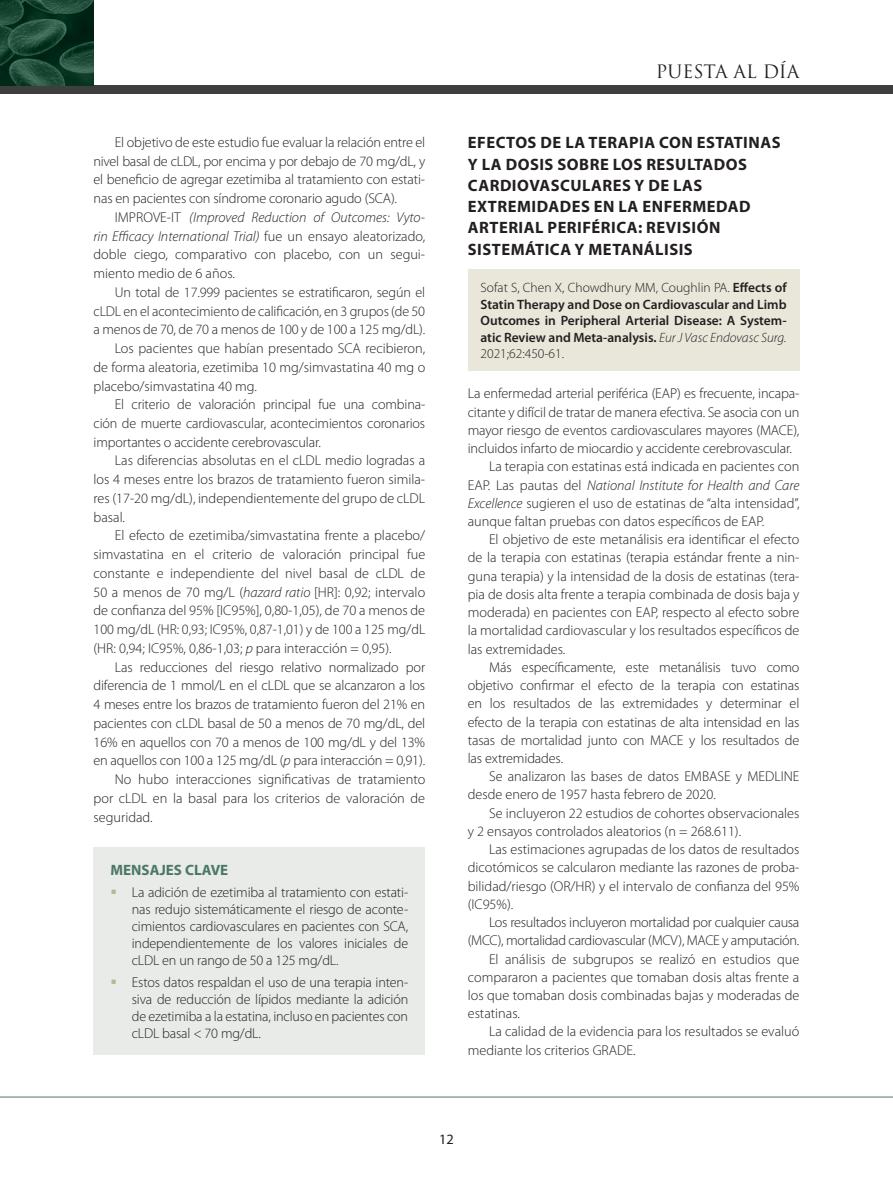
<style>
.page{position:relative;width:893px;height:1191px;background:#fff}
.page>*{position:absolute;margin:0;border:0;box-sizing:border-box;transform-origin:0 0}
.t1{font:18px "Trajan Pro 3";color:#231f20}
.t2{font:700 16.5px/21.3px "Myriad Pro";letter-spacing:.03em;color:#231f20}
.t3{font:700 15px "Myriad Pro";color:#4b7865}
.t4{font:300 14.25px/17.1px "Myriad Pro";color:#231f20;text-align:justify}
.t5{font:300 14.25px "Myriad Pro";letter-spacing:-.02em;color:#231f20}
.t6{font:italic 300 14.25px "Myriad Pro";color:#231f20}
.t7{font:14.25px "Myriad Pro";color:#231f20}
.t8{font:600 13.5px/16.5px "Myriad Pro";color:#231f20;text-align:justify}
.s1{font-style:italic}
.s2{color:#bab591}
.s3{font-weight:300}
.s4{font-weight:300;font-style:italic}
.s5{font-style:normal}
</style>
<div class="page">
<hr style="left:0;top:1096px;width:893px;height:1px;background:#4b7865">
<div style="left:94px;top:847px;width:331px;height:207px;background:#e8ebe8"></div>
<div style="left:468px;top:269px;width:331px;height:102px;background:#e8e7d9"></div>
<div style="left:0;top:85px;width:893px;height:9px;background:#3e3e3f"></div>
<img style="left:0;top:0;width:94px;height:85px">
<p class="t4" style="left:94px;top:133px;width:333px;line-height:18.8px;text-indent:21px">El objetivo de este estudio fue evaluar la relación entre el nivel basal de cLDL, por encima y por debajo de 70 mg/dL, y el beneficio de agregar ezetimiba al tratamiento con estati&shy;nas en pacientes con síndrome coronario agudo (SCA).</p>
<p class="t4" style="left:94px;top:208px;width:333px;line-height:18.8px;text-indent:21px">IMPROVE-IT <span class="s1">(Improved Reduction of Outcomes: Vyto&shy;rin Efficacy International Trial)</span> fue un ensayo aleatorizado, doble ciego, comparativo con placebo, con un segui&shy;miento medio de 6 años.</p>
<p class="t4" style="left:115px;top:284px;width:312px">Un total de 17.999 pacientes se estratificaron, según el</p>
<p class="t4" style="left:94px;top:302px;width:333px">cLDL en el acontecimiento de calificación, en 3 grupos (de 50</p>
<p class="t4" style="left:94px;top:321px;width:333px">a menos de 70, de 70 a menos de 100 y de 100 a 125 mg/dL).</p>
<p class="t4" style="left:115px;top:340px;width:312px">Los pacientes que habían presentado SCA recibieron,</p>
<p class="t4" style="left:94px;top:359px;width:333px">de forma aleatoria, ezetimiba 10 mg/simvastatina 40 mg o</p>
<p class="t4" style="left:94px;top:377px;width:165px">placebo/simvastatina 40 mg.</p>
<p class="t4" style="left:115px;top:396px;width:312px">El criterio de valoración principal fue una combina-</p>
<p class="t4" style="left:94px;top:415px;width:333px">ción de muerte cardiovascular, acontecimientos coronarios</p>
<p class="t4" style="left:94px;top:434px;width:229px">importantes o accidente cerebrovascular.</p>
<p class="t4" style="left:115px;top:452px;width:312px">Las diferencias absolutas en el cLDL medio logradas a</p>
<p class="t4" style="left:94px;top:471px;width:333px">los 4 meses entre los brazos de tratamiento fueron simila-</p>
<p class="t4" style="left:94px;top:490px;width:333px">res (17-20 mg/dL), independientemente del grupo de cLDL</p>
<p class="t4" style="left:94px;top:508px;width:33px">basal.</p>
<p class="t4" style="left:115px;top:527px;width:312px">El efecto de ezetimiba/simvastatina frente a placebo/</p>
<p class="t4" style="left:94px;top:546px;width:333px">simvastatina en el criterio de valoración principal fue</p>
<p class="t4" style="left:94px;top:565px;width:333px">constante e independiente del nivel basal de cLDL de</p>
<p class="t4" style="left:94px;top:583px;width:333px">50 a menos de 70 mg/L (<span class="s1">hazard ratio</span> [HR]: 0,92; intervalo</p>
<p class="t4" style="left:94px;top:602px;width:333px">de confianza del 95% [IC95%], 0,80-1,05), de 70 a menos de</p>
<p class="t4" style="left:94px;top:621px;width:333px">100 mg/dL (HR: 0,93; IC95%, 0,87-1,01) y de 100 a 125 mg/dL</p>
<p class="t4" style="left:94px;top:640px;width:300px">(HR: 0,94; IC95%, 0,86-1,03; <span class="s1">p</span> para interacción = 0,95).</p>
<p class="t4" style="left:115px;top:658px;width:312px">Las reducciones del riesgo relativo normalizado por</p>
<p class="t4" style="left:94px;top:677px;width:333px">diferencia de 1 mmol/L en el cLDL que se alcanzaron a los</p>
<p class="t4" style="left:94px;top:696px;width:333px">4 meses entre los brazos de tratamiento fueron del 21% en</p>
<p class="t4" style="left:94px;top:715px;width:333px">pacientes con cLDL basal de 50 a menos de 70 mg/dL, del</p>
<p class="t4" style="left:94px;top:733px;width:333px">16% en aquellos con 70 a menos de 100 mg/dL y del 13%</p>
<p class="t4" style="left:94px;top:752px;width:333px">en aquellos con 100 a 125 mg/dL (<span class="s1">p</span> para interacción = 0,91).</p>
<p class="t4" style="left:115px;top:771px;width:312px">No hubo interacciones significativas de tratamiento</p>
<p class="t4" style="left:94px;top:790px;width:333px">por cLDL en la basal para los criterios de valoración de</p>
<p class="t4" style="left:94px;top:808px;width:61px">seguridad.</p>
<p class="t3" style="left:111px;top:862px;width:119px">MENSAJES CLAVE</p>
<p class="t4" style="left:132px;top:883px;width:278px;text-indent:-21px"><span class="s2">▪</span> La adición de ezetimiba al tratamiento con estati&shy;nas redujo sistemáticamente el riesgo de aconte&shy;cimientos cardiovasculares en pacientes con SCA, independientemente de los valores iniciales de cLDL en un rango de 50 a 125 mg/dL.</p>
<p class="t4" style="left:132px;top:973px;width:278px;text-indent:-21px"><span class="s2">▪</span> Estos datos respaldan el uso de una terapia inten&shy;siva de reducción de lípidos mediante la adición de ezetimiba a la estatina, incluso en pacientes con cLDL basal &lt; 70 mg/dL.</p>
<p class="t1" style="left:656px;top:59px;width:145px">PUESTA AL DÍA</p>
<p class="t2" style="left:468px;top:132px;width:314px">EFECTOS DE LA TERAPIA CON ESTATINAS<br>Y LA DOSIS SOBRE LOS RESULTADOS<br>CARDIOVASCULARES Y DE LAS<br>EXTREMIDADES EN LA ENFERMEDAD<br>ARTERIAL PERIFÉRICA: REVISIÓN<br>SISTEMÁTICA Y METANÁLISIS</p>
<p class="t8" style="left:480px;top:280px;width:308px"><span class="s3">Sofat S, Chen X, Chowdhury MM, Coughlin PA.</span> Effects of Statin Therapy and Dose on Cardiovascular and Limb Outcomes in Peripheral Arterial Disease: A System&shy;atic Review and Meta-analysis. <span class="s4">Eur J Vasc Endovasc Surg.<br></span><span class="s3">2021;62:450-61.</span></p>
<p class="t4" style="left:468px;top:385px;width:333px">La enfermedad arterial periférica (EAP) es frecuente, incapa-</p>
<p class="t4" style="left:468px;top:403px;width:333px">citante y difícil de tratar de manera efectiva. Se asocia con un</p>
<p class="t4" style="left:468px;top:422px;width:333px">mayor riesgo de eventos cardiovasculares mayores (MACE),</p>
<p class="t4" style="left:468px;top:440px;width:326px">incluidos infarto de miocardio y accidente cerebrovascular.</p>
<p class="t4" style="left:489px;top:458px;width:312px">La terapia con estatinas está indicada en pacientes con</p>
<p class="t6" style="left:468px;top:477px;width:333px"><span class="s5">EAP. Las pautas del</span> National Institute for Health and Care</p>
<p class="t4" style="left:468px;top:494px;width:333px"><span class="s1">Excellence</span> sugieren el uso de estatinas de “alta intensidad”,</p>
<p class="t4" style="left:468px;top:513px;width:298px">aunque faltan pruebas con datos específicos de EAP.</p>
<p class="t4" style="left:489px;top:531px;width:312px">El objetivo de este metanálisis era identificar el efecto</p>
<p class="t4" style="left:468px;top:549px;width:333px">de la terapia con estatinas (terapia estándar frente a nin-</p>
<p class="t4" style="left:468px;top:567px;width:333px">guna terapia) y la intensidad de la dosis de estatinas (tera-</p>
<p class="t4" style="left:468px;top:586px;width:333px">pia de dosis alta frente a terapia combinada de dosis baja y</p>
<p class="t4" style="left:468px;top:604px;width:333px">moderada) en pacientes con EAP, respecto al efecto sobre</p>
<p class="t4" style="left:468px;top:622px;width:333px">la mortalidad cardiovascular y los resultados específicos de</p>
<p class="t4" style="left:468px;top:640px;width:99px">las extremidades.</p>
<p class="t4" style="left:489px;top:659px;width:312px">Más específicamente, este metanálisis tuvo como</p>
<p class="t4" style="left:468px;top:677px;width:333px">objetivo confirmar el efecto de la terapia con estatinas</p>
<p class="t4" style="left:468px;top:695px;width:333px">en los resultados de las extremidades y determinar el</p>
<p class="t4" style="left:468px;top:713px;width:333px">efecto de la terapia con estatinas de alta intensidad en las</p>
<p class="t4" style="left:468px;top:731px;width:333px">tasas de mortalidad junto con MACE y los resultados de</p>
<p class="t4" style="left:468px;top:750px;width:97px">las extremidades.</p>
<p class="t4" style="left:489px;top:768px;width:312px">Se analizaron las bases de datos EMBASE y MEDLINE</p>
<p class="t4" style="left:468px;top:786px;width:250px">desde enero de 1957 hasta febrero de 2020.</p>
<p class="t4" style="left:489px;top:804px;width:312px">Se incluyeron 22 estudios de cohortes observacionales</p>
<p class="t4" style="left:468px;top:823px;width:275px">y 2 ensayos controlados aleatorios (n = 268.611).</p>
<p class="t4" style="left:489px;top:841px;width:312px">Las estimaciones agrupadas de los datos de resultados</p>
<p class="t4" style="left:468px;top:859px;width:333px">dicotómicos se calcularon mediante las razones de proba-</p>
<p class="t4" style="left:468px;top:877px;width:333px">bilidad/riesgo (OR/HR) y el intervalo de confianza del 95%</p>
<p class="t4" style="left:468px;top:895px;width:47px">(IC95%).</p>
<p class="t5" style="left:489px;top:914px;width:312px">Los resultados incluyeron mortalidad por cualquier causa</p>
<p class="t5" style="left:468px;top:932px;width:333px">(MCC), mortalidad cardiovascular (MCV), MACE y amputación.</p>
<p class="t4" style="left:489px;top:950px;width:312px">El análisis de subgrupos se realizó en estudios que</p>
<p class="t4" style="left:468px;top:968px;width:333px">compararon a pacientes que tomaban dosis altas frente a</p>
<p class="t4" style="left:468px;top:987px;width:333px">los que tomaban dosis combinadas bajas y moderadas de</p>
<p class="t4" style="left:468px;top:1005px;width:54px">estatinas.</p>
<p class="t4" style="left:489px;top:1023px;width:312px">La calidad de la evidencia para los resultados se evaluó</p>
<p class="t4" style="left:468px;top:1041px;width:169px">mediante los criterios GRADE.</p>
<p class="t7" style="left:439px;top:1131px;width:16px">12</p>
</div>
